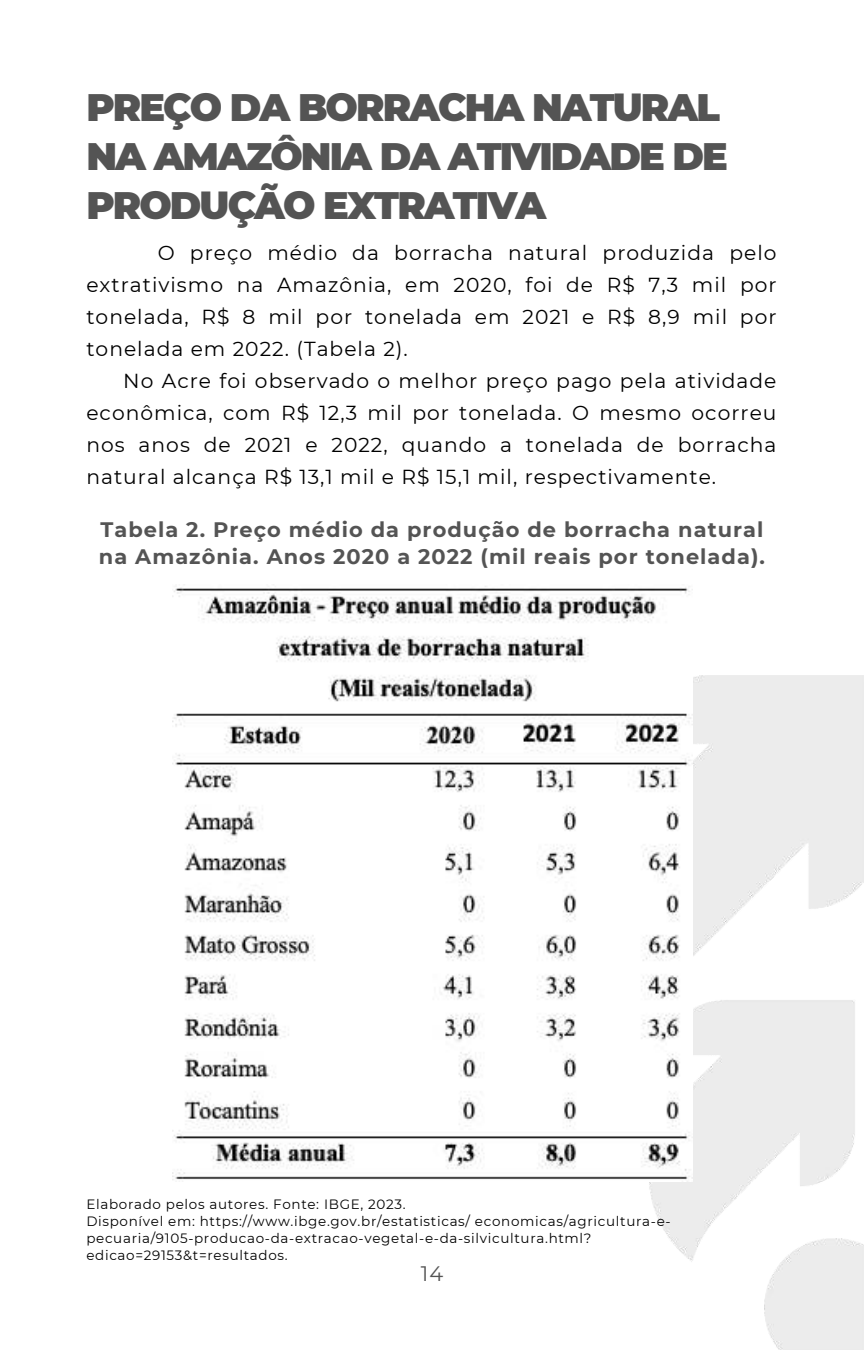
<style>
.page{position:relative;width:864px;height:1350px;background:#fff}
.page>*{position:absolute;margin:0;border:0;box-sizing:border-box;transform-origin:0 0}
.t1{font:900 38.25px/48.8px "Montserrat";letter-spacing:-.05em;color:#545454}
.t2{font:700 20.93px/27px "Montserrat";letter-spacing:.05em;color:#545454}
.t3{font:20.93px "Montserrat";color:#545454}
.t4{font:20.25px/31.9px "Montserrat";letter-spacing:.05em;color:#000;text-align:justify}
.t5{font:13.5px/16.9px "Montserrat";letter-spacing:.05em;color:#000}
</style>
<div class="page">
<img style="left:649px;top:675px;width:215px;height:675px">
<img style="left:172px;top:584px;width:520px;height:598px">
<h1 class="t1" style="left:86px;top:81px;width:643px">PREÇO DA BORRACHA NATURAL<br>NA AMAZÔNIA DA ATIVIDADE DE<br>PRODUÇÃO EXTRATIVA</h1>
<p class="t4" style="left:86px;top:236px;width:692px;text-indent:71px">O preço médio da borracha natural produzida pelo extrativismo na Amazônia, em 2020, foi de R$ 7,3 mil por tonelada, R$ 8 mil por tonelada em 2021 e R$ 8,9 mil por tonelada em 2022. (Tabela 2).</p>
<p class="t4" style="left:86px;top:364px;width:692px;text-indent:37px">No Acre foi observado o melhor preço pago pela atividade econômica, com R$ 12,3 mil por tonelada. O mesmo ocorreu nos anos de 2021 e 2022, quando a tonelada de borracha natural alcança R$ 13,1 mil e R$ 15,1 mil, respectivamente.</p>
<p class="t2" style="left:99px;top:515px;width:668px">Tabela 2. Preço médio da produção de borracha natural na Amazônia. Anos 2020 a 2022 (mil reais por tonelada).</p>
<p class="t5" style="left:86px;top:1195px;width:586px">Elaborado pelos autores. Fonte: IBGE, 2023.<br>Disponível em: https://www.ibge.gov.br/estatisticas/ economicas/agricultura-e&shy;pecuaria/9105-producao-da-extracao-vegetal-e-da-silvicultura.html? edicao=29153&amp;t=resultados.</p>
<p class="t3" style="left:421px;top:1259px;width:24px">14</p>
</div>
